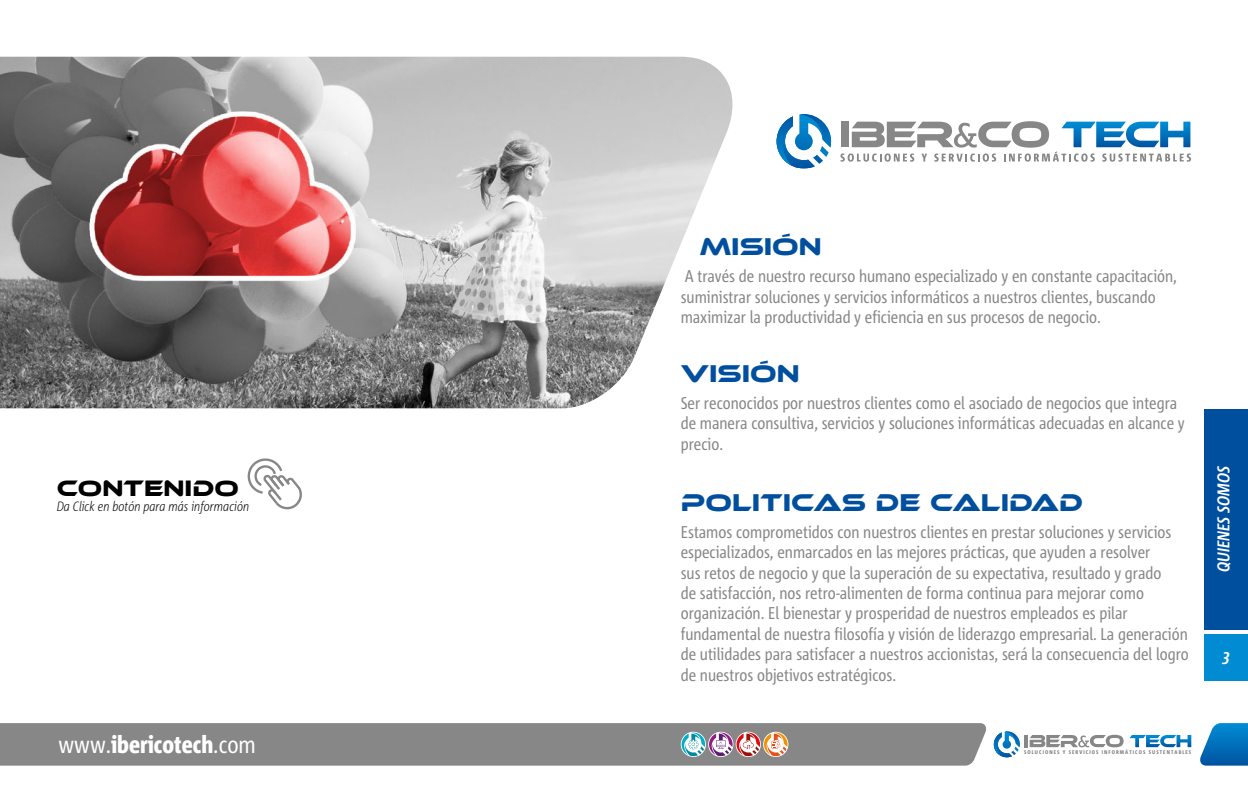
<style>
.page{position:relative;width:1248px;height:794px;background:#fff}
.page>*{position:absolute;margin:0;border:0;box-sizing:border-box;transform-origin:0 0}
.t1{font:25px "Ethnocentric Rg";color:#004f9f}
.t2{font:800 24.1px "Corpid Cd LF";color:#fff}
.t3{font:23px "Ethnocentric Rg";color:#000}
.t4{font:17px/20.4px "Corpid Cd LF";color:#878787}
.t5{font:italic 700 17px "Corpid Cd LF";letter-spacing:-.005em;color:#fff}
.t6{font:italic 300 13.5px "Corpid Cd LF";color:#000}
.t7{font:800 5.4px "Corpid Cd LF";letter-spacing:.2em;color:#878787}
.s1{font-weight:400}
</style>
<div class="page">
<hr style="left:1024px;top:735px;width:4px;height:12px;background:#878787">
<svg style="left:1029px;top:735px;width:94px;height:12px"></svg>
<svg style="left:1129px;top:735px;width:62px;height:12px"></svg>
<svg style="left:1200px;top:723px;width:47px;height:42px;background:#2382c2"></svg>
<svg style="left:0;top:723px;width:1019px;height:42px;background:#8c8c8d"></svg>
<div style="left:1204px;top:409px;width:43px;height:220px;background:#004f9f"></div>
<div style="left:1204px;top:634px;width:43px;height:46px;background:#008bd2"></div>
<svg style="left:776px;top:114px;width:55px;height:55px"></svg>
<svg style="left:840px;top:121px;width:350px;height:41px"></svg>
<svg style="left:247px;top:458px;width:55px;height:51px"></svg>
<img style="left:0;top:57px;width:733px;height:351px">
<h3 class="t3" style="left:57px;top:474px;width:183px">CONTENIDO</h3>
<p class="t6" style="left:57px;top:499px;width:194px">Da Click en botón para más información</p>
<h2 class="t2" style="left:59px;top:731px;width:199px"><span class="s1">www.</span>ibericotech<span class="s1">.com</span></h2>
<h1 class="t1" style="left:699px;top:232px;width:123px">MISIÓN</h1>
<p class="t4" style="left:680px;top:266px;width:498px">A través de nuestro recurso humano especializado y en constante capacitación, suministrar soluciones y servicios informáticos a nuestros clientes, buscando maximizar la productividad y eficiencia en sus procesos de negocio.</p>
<h1 class="t1" style="left:680px;top:358px;width:120px">VISIÓN</h1>
<p class="t4" style="left:680px;top:393px;width:505px">Ser reconocidos por nuestros clientes como el asociado de negocios que integra de manera consultiva, servicios y soluciones informáticas adecuadas en alcance y precio.</p>
<h1 class="t1" style="left:680px;top:487px;width:404px">POLITICAS DE CALIDAD</h1>
<p class="t4" style="left:680px;top:522px;width:509px">Estamos comprometidos con nuestros clientes en prestar soluciones y servicios especializados, enmarcados en las mejores prácticas, que ayuden a resolver<br>sus retos de negocio y que la superación de su expectativa, resultado y grado<br>de satisfacción, nos retro-alimenten de forma continua para mejorar como organización. El bienestar y prosperidad de nuestros empleados es pilar fundamental de nuestra filosofía y visión de liderazgo empresarial. La generación de utilidades para satisfacer a nuestros accionistas, será la consecuencia del logro de nuestros objetivos estratégicos.</p>
<p class="t7" style="left:1023px;top:749px;width:169px">SOLUCIONES Y SERVICIOS INFORMÁTICOS SUSTENTABLES</p>
<p class="t5" style="left:1214px;top:572px;width:107px;rotate:-90deg">QUIENES SOMOS</p>
<p class="t5" style="left:1222px;top:648px;width:9px">3</p>
</div>
